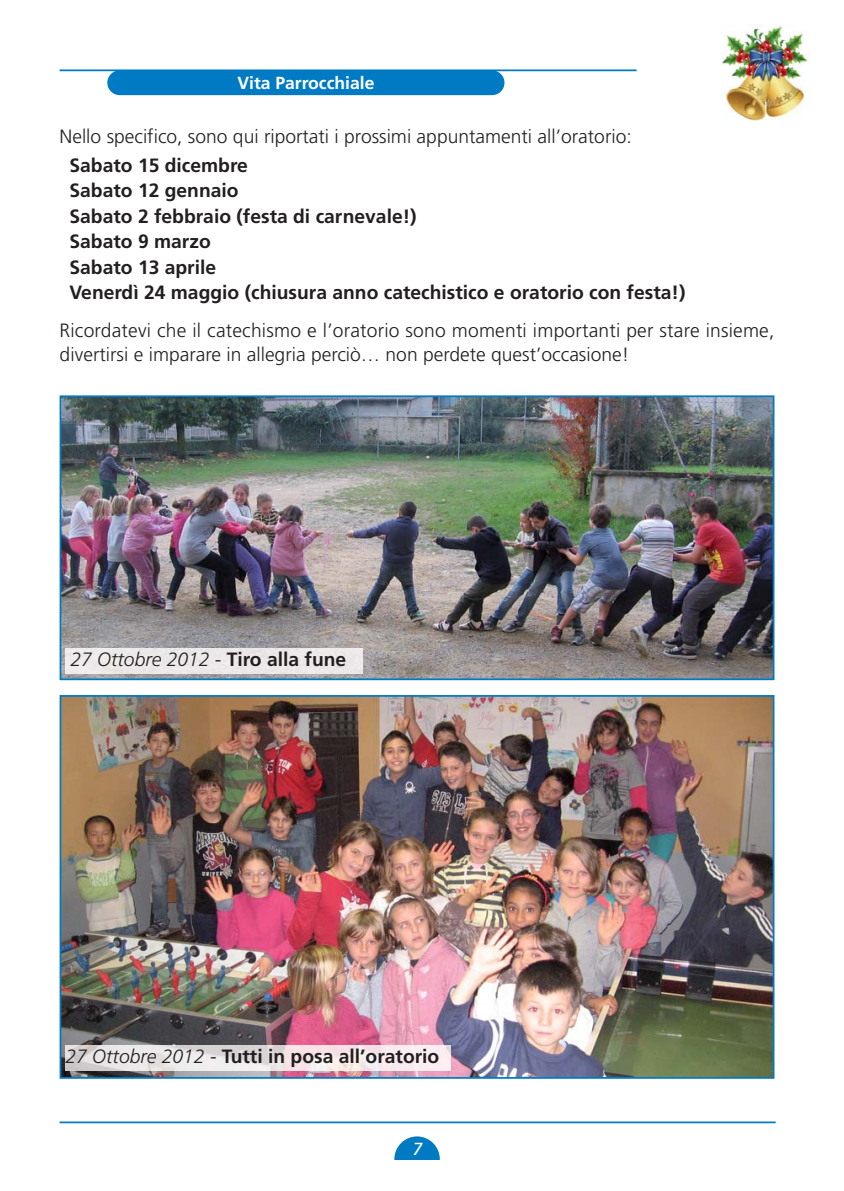
<style>
.page{position:relative;width:844px;height:1191px;background:#fff}
.page>*{position:absolute;margin:0;border:0;box-sizing:border-box;transform-origin:0 0}
.t1{font:300 19.25px/23.1px "Frutiger";color:#231f20}
.t2{font:700 19.25px/25.6px "Frutiger";color:#231f20}
.t3{font:italic 300 19.25px "Frutiger";color:#231f20}
.t4{font:700 17.5px "Frutiger";color:#fff}
.t5{font:italic 17.5px "Frutiger";color:#fff}
.s1{font-weight:700;font-style:normal}
.s2{font-weight:300;font-style:italic}
</style>
<div class="page">
<hr style="left:60px;top:1121px;width:715px;height:2px;background:#007bc3">
<div style="left:394px;top:1136px;width:45px;height:45px;background:#007bc3;border-radius:50%"></div>
<div style="left:380px;top:1160px;width:75px;height:29px;background:#fff"></div>
<hr style="left:60px;top:69px;width:576px;height:2px;background:#007bc3">
<div style="left:107px;top:70px;width:397px;height:25px;background:#007bc3;border-radius:12px"></div>
<img style="left:721px;top:25px;width:88px;height:96px">
<img style="left:63px;top:398px;width:708px;height:279px">
<div style="left:60px;top:395px;width:714px;height:285px;border:2px solid #007bc3"></div>
<img style="left:63px;top:698px;width:708px;height:377px">
<div style="left:60px;top:695px;width:714px;height:383px;border:2px solid #007bc3"></div>
<div style="left:65px;top:648px;width:297px;height:25px;background:#ede9ea"></div>
<img style="left:65px;top:1045px;width:385px;height:25px">
<p class="t4" style="left:237px;top:76px;width:138px">Vita Parrocchiale</p>
<p class="t1" style="left:60px;top:127px;width:573px">Nello specifico, sono qui riportati i prossimi appuntamenti all’oratorio:</p>
<p class="t2" style="left:69px;top:154px;width:617px">Sabato 15 dicembre<br>Sabato 12 gennaio<br>Sabato 2 febbraio (festa di carnevale!)<br>Sabato 9 marzo<br>Sabato 13 aprile<br>Venerdì 24 maggio (chiusura anno catechistico e oratorio con festa!)</p>
<p class="t1" style="left:60px;top:321px;width:716px">Ricordatevi che il catechismo e l’oratorio sono momenti importanti per stare insieme, divertirsi e imparare in allegria perciò… non perdete quest’occasione!</p>
<p class="t3" style="left:70px;top:652px;width:277px">27 Ottobre 2012 - <span class="s1">Tiro alla fune</span></p>
<p class="t2" style="left:65px;top:1045px;width:375px"><span class="s2">27 Ottobre 2012 -</span> Tutti in posa all’oratorio</p>
<p class="t5" style="left:412px;top:1141px;width:11px">7</p>
</div>
